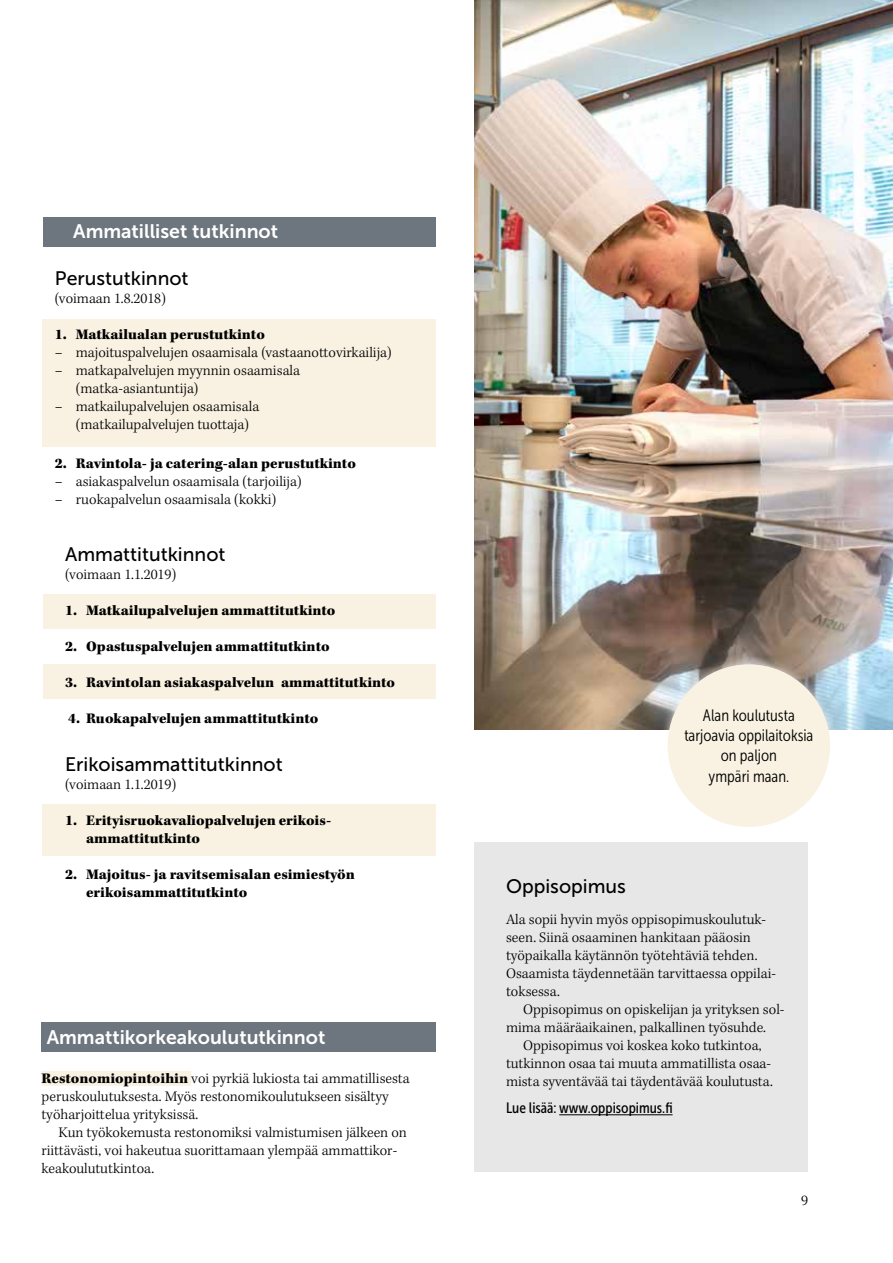
<style>
.page{position:relative;width:893px;height:1263px;background:#fff}
.page>*{position:absolute;margin:0;border:0;box-sizing:border-box;transform-origin:0 0}
.t1{font:19.5px "Museo Sans 500";color:#000}
.t2{font:19.5px "Museo Sans 700";color:#fff}
.t3{font:16.5px/20.2px "Museo Sans Cond 300";color:#000;text-align:center}
.t4{font:300 15px/18px "Kepler Std";color:#000}
.t5{font:900 15px/18px "Kepler Std";color:#000}
.t6{font:15px "Museo Sans Cond 500";color:#000}
.s1{font-weight:900}
</style>
<div class="page">
<div style="left:42px;top:1071px;width:149px;height:15px;background:#f9f2e2"></div>
<img style="left:474px;top:0;width:419px;height:729px">
<div style="left:42px;top:319px;width:394px;height:127px;background:#f9f2e2"></div>
<div style="left:43px;top:594px;width:393px;height:34px;background:#f9f2e2"></div>
<div style="left:43px;top:664px;width:393px;height:34px;background:#f9f2e2"></div>
<div style="left:42px;top:805px;width:394px;height:51px;background:#f9f2e2"></div>
<div style="left:43px;top:217px;width:393px;height:30px;background:#6d757f"></div>
<div style="left:42px;top:1022px;width:394px;height:30px;background:#6d757f"></div>
<div style="left:474px;top:842px;width:334px;height:329px;background:#e7e7e7"></div>
<hr style="left:559px;top:1114px;width:114px;height:1px;background:#000">
<div style="left:658px;top:654px;width:182px;height:182px;background:#fff;opacity:.75"></div>
<div style="left:668px;top:664px;width:162px;height:163px;background:#f9f2e2;border-radius:50%"></div>
<h1 class="t2" style="left:73px;top:221px;width:206px">Ammatilliset tutkinnot</h1>
<h1 class="t1" style="left:55px;top:267px;width:135px">Perustutkinnot</h1>
<p class="t4" style="left:55px;top:290px;width:113px">(voimaan 1.8.2018)</p>
<p class="t5" style="left:55px;top:325px;width:212px">1. Matkailualan perustutkinto</p>
<p class="t4" style="left:55px;top:344px;width:338px">– majoituspalvelujen osaamisala (vastaanottovirkailija)</p>
<p class="t4" style="left:76px;top:362px;width:226px;text-indent:-21px">– matkapalvelujen myynnin osaamisala (matka-asiantuntija)</p>
<p class="t4" style="left:76px;top:398px;width:185px;text-indent:-21px">– matkailupalvelujen osaamisala (matkailupalvelujen tuottaja)</p>
<p class="t5" style="left:55px;top:454px;width:303px">2. Ravintola- ja catering-alan perustutkinto</p>
<p class="t4" style="left:55px;top:473px;width:248px">– asiakaspalvelun osaamisala (tarjoilija)</p>
<p class="t4" style="left:55px;top:491px;width:223px">– ruokapalvelun osaamisala (kokki)</p>
<h1 class="t1" style="left:65px;top:543px;width:162px">Ammattitutkinnot</h1>
<p class="t4" style="left:65px;top:566px;width:113px">(voimaan 1.1.2019)</p>
<p class="t5" style="left:65px;top:602px;width:272px">1. Matkailupalvelujen ammattitutkinto</p>
<p class="t5" style="left:65px;top:638px;width:266px">2. Opastuspalvelujen ammattitutkinto</p>
<p class="t5" style="left:65px;top:674px;width:332px">3. Ravintolan asiakaspalvelun ammattitutkinto</p>
<p class="t5" style="left:68px;top:710px;width:252px">4. Ruokapalvelujen ammattitutkinto</p>
<h1 class="t1" style="left:65px;top:753px;width:219px">Erikoisammattitutkinnot</h1>
<p class="t4" style="left:65px;top:776px;width:113px">(voimaan 1.1.2019)</p>
<p class="t5" style="left:86px;top:812px;width:245px;text-indent:-21px">1. Erityisruokavaliopalvelujen erikois&shy;ammattitutkinto</p>
<p class="t5" style="left:86px;top:866px;width:270px;text-indent:-21px">2. Majoitus- ja ravitsemisalan esimiestyön erikoisammattitutkinto</p>
<h1 class="t2" style="left:47px;top:1026px;width:280px">Ammattikorkeakoulututkinnot</h1>
<p class="t4" style="left:42px;top:1070px;width:370px"><span class="s1">Restonomiopintoihin</span> voi pyrkiä lukiosta tai ammatillisesta peruskoulutuksesta. Myös restonomikoulutukseen sisältyy työharjoittelua yrityksissä.</p>
<p class="t4" style="left:42px;top:1124px;width:367px;text-indent:17px">Kun työkokemusta restonomiksi valmistumisen jälkeen on riittävästi, voi hakeutua suorittamaan ylempää ammattikor&shy;keakoulututkintoa.</p>
<p class="t3" style="left:684px;top:705px;width:131px">Alan koulutusta tarjoavia oppilaitoksia on paljon<br>ympäri maan.</p>
<h1 class="t1" style="left:506px;top:875px;width:121px">Oppisopimus</h1>
<p class="t4" style="left:506px;top:911px;width:271px">Ala sopii hyvin myös oppisopimuskoulutuk&shy;seen. Siinä osaaminen hankitaan pääosin työpaikalla käytännön työtehtäviä tehden.<br>Osaamista täydennetään tarvittaessa oppilai&shy;toksessa.</p>
<p class="t4" style="left:523px;top:1001px;width:263px">Oppisopimus on opiskelijan ja yrityksen sol-</p>
<p class="t4" style="left:506px;top:1019px;width:262px">mima määräaikainen, palkallinen työsuhde.</p>
<p class="t4" style="left:523px;top:1037px;width:240px">Oppisopimus voi koskea koko tutkintoa,</p>
<p class="t4" style="left:506px;top:1055px;width:267px">tutkinnon osaa tai muuta ammatillista osaa-</p>
<p class="t4" style="left:506px;top:1073px;width:268px">mista syventävää tai täydentävää koulutusta.</p>
<p class="t6" style="left:506px;top:1100px;width:168px">Lue lisää: www.oppisopimus.fi</p>
<p class="t4" style="left:801px;top:1192px;width:8px">9</p>
</div>
